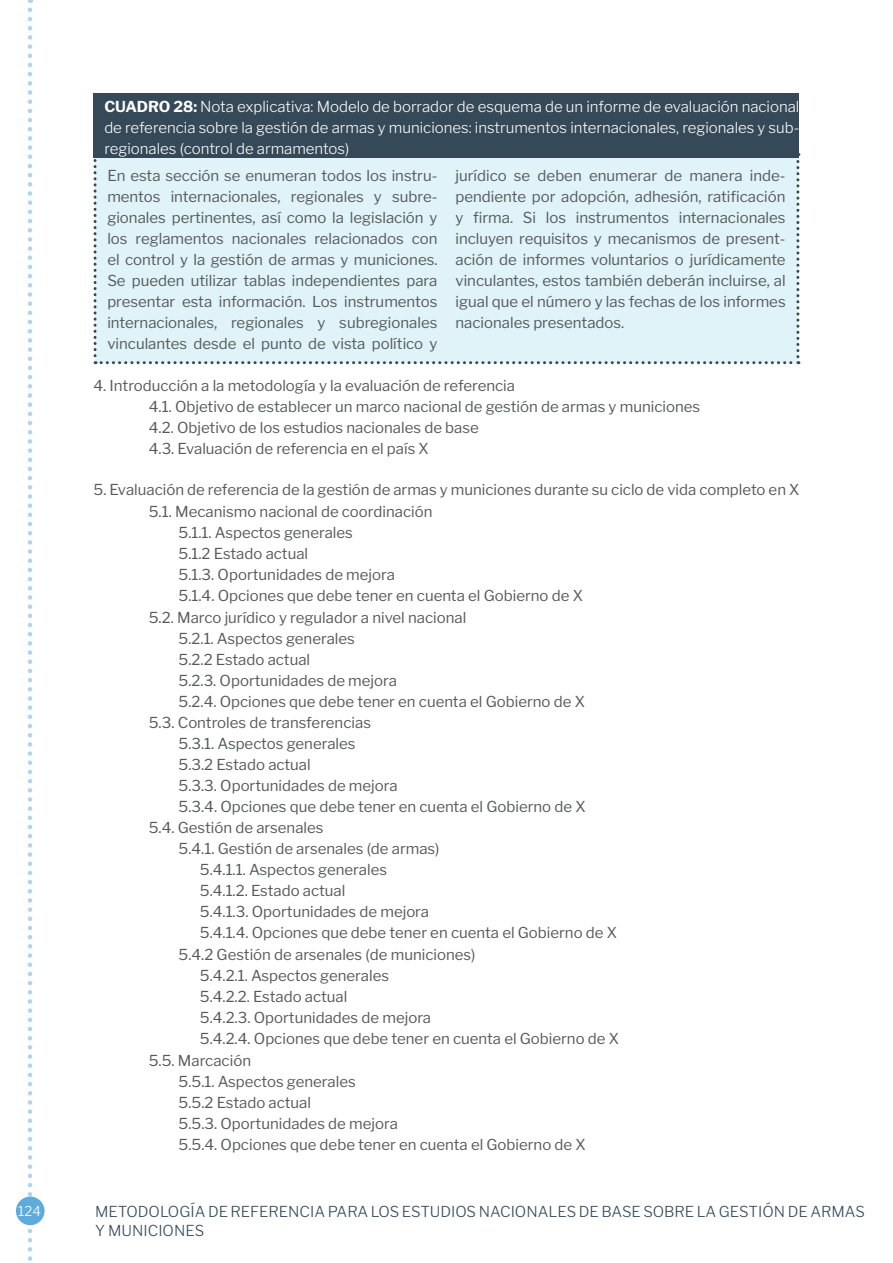
<style>
.page{position:relative;width:893px;height:1263px;background:#fff}
.page>*{position:absolute;margin:0;border:0;box-sizing:border-box;transform-origin:0 0}
.t1{font:15px/21px "Libre Franklin";color:#575a5b;text-align:justify}
.t2{font:300 15px/21px "Libre Franklin";color:#fff;text-align:justify}
.t3{font:300 15px/18.9px "Libre Franklin";color:#344a59}
.t4{font:300 13.5px "Libre Franklin";color:#fff}
.s1{font-weight:700}
</style>
<div class="page">
<svg style="left:28px;top:10px;width:4px;height:1251px"></svg>
<div style="left:16px;top:1196px;width:29px;height:29px;background:#5fabde;border-radius:50%"></div>
<div style="left:94px;top:158px;width:705px;height:206px;background:#dff3f8"></div>
<div style="left:94px;top:94px;width:705px;height:64px;background:#354958"></div>
<p class="t2" style="left:104px;top:95px;width:697px"><span class="s1">CUADRO 28:</span> Nota explicativa: Modelo de borrador de esquema de un informe de evaluación nacional de referencia sobre la gestión de armas y municiones: instrumentos internacionales, regionales y sub&shy;regionales (control de armamentos)</p>
<p class="t1" style="left:107px;top:164px;width:332px">En esta sección se enumeran todos los instru&shy;mentos internacionales, regionales y subre&shy;gionales pertinentes, así como la legislación y los reglamentos nacionales relacionados con el control y la gestión de armas y municiones.<br>Se pueden utilizar tablas independientes para presentar esta información. Los instrumentos internacionales, regionales y subregionales vinculantes desde el punto de vista político y</p>
<p class="t1" style="left:455px;top:164px;width:332px">jurídico se deben enumerar de manera inde&shy;pendiente por adopción, adhesión, ratificación y firma. Si los instrumentos internacionales incluyen requisitos y mecanismos de present&shy;ación de informes voluntarios o jurídicamente vinculantes, estos también deberán incluirse, al igual que el número y las fechas de los informes nacionales presentados.</p>
<p class="t1" style="left:94px;top:373px;width:423px">4. Introducción a la metodología y la evaluación de referencia</p>
<p class="t1" style="left:149px;top:394px;width:553px">4.1. Objetivo de establecer un marco nacional de gestión de armas y municiones</p>
<p class="t1" style="left:149px;top:415px;width:332px">4.2. Objetivo de los estudios nacionales de base</p>
<p class="t1" style="left:149px;top:437px;width:282px">4.3. Evaluación de referencia en el país X</p>
<p class="t1" style="left:94px;top:478px;width:707px">5. Evaluación de referencia de la gestión de armas y municiones durante su ciclo de vida completo en X</p>
<p class="t1" style="left:149px;top:499px;width:285px">5.1. Mecanismo nacional de coordinación</p>
<p class="t1" style="left:179px;top:520px;width:176px">5.1.1. Aspectos generales</p>
<p class="t1" style="left:179px;top:541px;width:131px">5.1.2 Estado actual</p>
<p class="t1" style="left:179px;top:562px;width:218px">5.1.3. Oportunidades de mejora</p>
<p class="t1" style="left:179px;top:584px;width:406px">5.1.4. Opciones que debe tener en cuenta el Gobierno de X</p>
<p class="t1" style="left:149px;top:605px;width:319px">5.2. Marco jurídico y regulador a nivel nacional</p>
<p class="t1" style="left:179px;top:626px;width:178px">5.2.1. Aspectos generales</p>
<p class="t1" style="left:179px;top:647px;width:133px">5.2.2 Estado actual</p>
<p class="t1" style="left:179px;top:668px;width:220px">5.2.3. Oportunidades de mejora</p>
<p class="t1" style="left:179px;top:690px;width:408px">5.2.4. Opciones que debe tener en cuenta el Gobierno de X</p>
<p class="t1" style="left:149px;top:711px;width:224px">5.3. Controles de transferencias</p>
<p class="t1" style="left:179px;top:732px;width:178px">5.3.1. Aspectos generales</p>
<p class="t1" style="left:179px;top:753px;width:134px">5.3.2 Estado actual</p>
<p class="t1" style="left:179px;top:774px;width:221px">5.3.3. Oportunidades de mejora</p>
<p class="t1" style="left:179px;top:795px;width:409px">5.3.4. Opciones que debe tener en cuenta el Gobierno de X</p>
<p class="t1" style="left:149px;top:816px;width:176px">5.4. Gestión de arsenales</p>
<p class="t1" style="left:179px;top:837px;width:262px">5.4.1. Gestión de arsenales (de armas)</p>
<p class="t1" style="left:200px;top:858px;width:189px">5.4.1.1. Aspectos generales</p>
<p class="t1" style="left:200px;top:879px;width:147px">5.4.1.2. Estado actual</p>
<p class="t1" style="left:200px;top:900px;width:231px">5.4.1.3. Oportunidades de mejora</p>
<p class="t1" style="left:200px;top:921px;width:419px">5.4.1.4. Opciones que debe tener en cuenta el Gobierno de X</p>
<p class="t1" style="left:179px;top:943px;width:298px">5.4.2 Gestión de arsenales (de municiones)</p>
<p class="t1" style="left:200px;top:964px;width:191px">5.4.2.1. Aspectos generales</p>
<p class="t1" style="left:200px;top:985px;width:149px">5.4.2.2. Estado actual</p>
<p class="t1" style="left:200px;top:1006px;width:233px">5.4.2.3. Oportunidades de mejora</p>
<p class="t1" style="left:200px;top:1027px;width:421px">5.4.2.4. Opciones que debe tener en cuenta el Gobierno de X</p>
<p class="t1" style="left:149px;top:1048px;width:104px">5.5. Marcación</p>
<p class="t1" style="left:179px;top:1070px;width:179px">5.5.1. Aspectos generales</p>
<p class="t1" style="left:179px;top:1091px;width:134px">5.5.2 Estado actual</p>
<p class="t1" style="left:179px;top:1112px;width:221px">5.5.3. Oportunidades de mejora</p>
<p class="t1" style="left:179px;top:1133px;width:409px">5.5.4. Opciones que debe tener en cuenta el Gobierno de X</p>
<p class="t4" style="left:18px;top:1200px;width:24px">124</p>
<p class="t3" style="left:95px;top:1201px;width:771px">METODOLOGÍA DE REFERENCIA PARA LOS ESTUDIOS NACIONALES DE BASE SOBRE LA GESTIÓN DE ARMAS<br>Y MUNICIONES</p>
</div>
